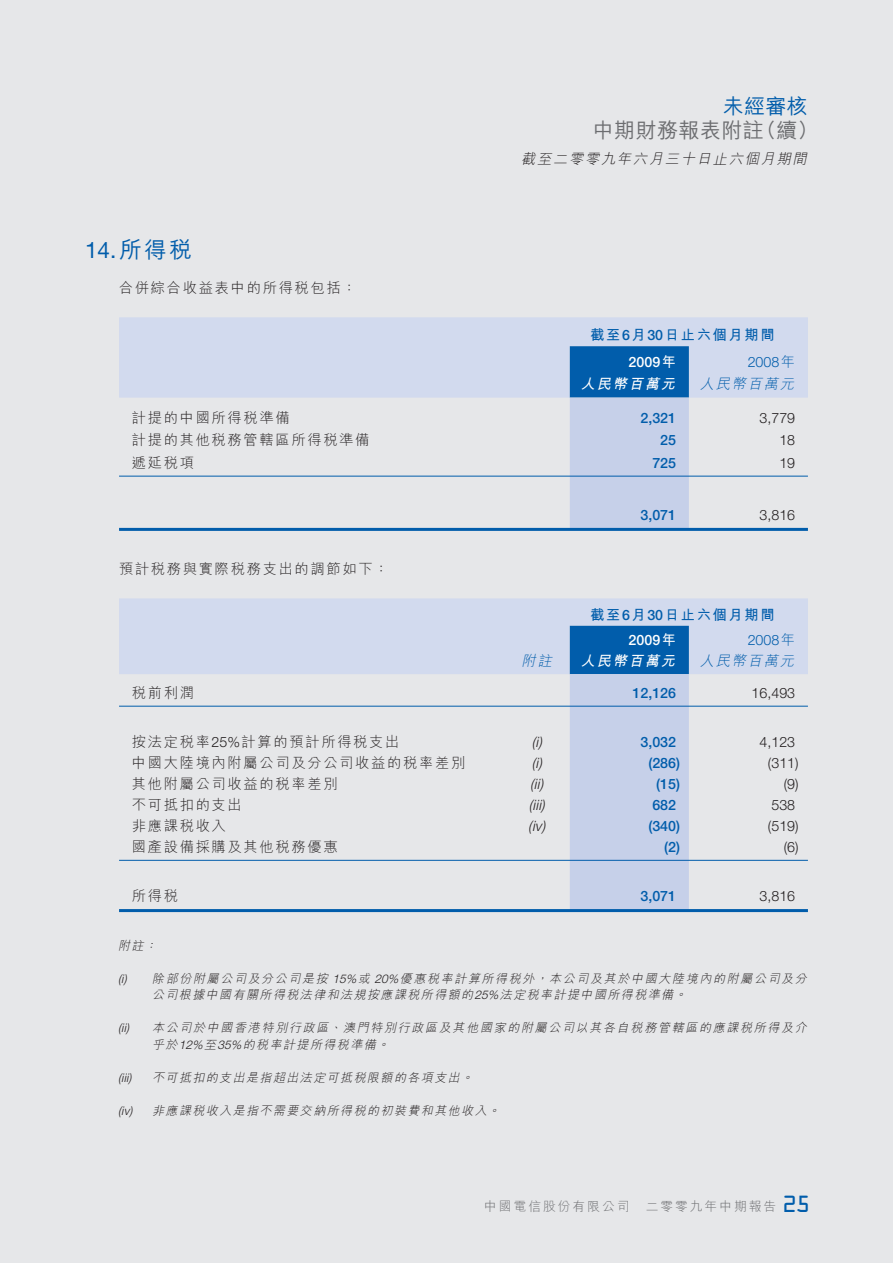
<style>
.page{position:relative;width:893px;height:1263px;background:#e6e7e9}
.page>*{position:absolute;margin:0;border:0;box-sizing:border-box;transform-origin:0 0}
.t1{font:22.5px "Helvetica Neue LT Std";color:#015dab}
.t2{font:500 21px "M Hei HK";letter-spacing:.02em;color:#6c6d70}
.t3{font:500 21px "M Hei HK";color:#015dab}
.t4{font:300 14.25px "M Hei HK";letter-spacing:.12em;color:#231f20}
.t5{font:500 14.25px "Helvetica Neue LT Std";color:#015dab}
.t6{font:300 14.25px "Helvetica Neue LT Std";color:#231f20}
.t7{font:700 14.25px "M Hei HK";letter-spacing:.12em;color:#015dab}
.t8{font:italic 300 14.25px "Helvetica Neue LT Std";color:#231f20}
.t9{font:italic 300 14.25px "M Hei HK";color:#231f20}
.t10{font:italic 300 14.25px "M Hei HK";color:#015dab}
.t11{font:italic 700 14.25px "M Hei HK";color:#fff}
.t12{font:500 14.25px "Helvetica Neue LT Std";color:#fff}
.t13{font:300 14.25px "Helvetica Neue LT Std";color:#015dab}
.t14{font:300 12.75px "M Hei HK";letter-spacing:.155em;color:#6c6d70}
.t15{font:italic 300 12px/16.5px "M Hei HK";color:#231f20}
.t16{font:italic 300 12px "Helvetica Neue LT Std";color:#231f20}
.s1{font-family:"M Hei HK";font-weight:500}
.s2{font-family:"Helvetica Neue LT Std";font-weight:500}
.s3{font-family:"M Hei HK";font-weight:700}
.s4{font-family:"M Hei HK"}
.s5{font-family:"Helvetica Neue LT Std"}
.s6{font-family:"OCRA Std";font-weight:400;font-size:21px;color:#015dab}
</style>
<div class="page">
<div style="left:119px;top:317px;width:689px;height:81px;background:#d2daee"></div>
<svg style="left:570px;top:346px;width:119px;height:182px;background:#8dafd7"></svg>
<hr style="left:119px;top:476px;width:689px;height:1px;background:#015dab">
<hr style="left:119px;top:528px;width:689px;height:3px;background:#015dab">
<div style="left:119px;top:598px;width:689px;height:76px;background:#d2daee"></div>
<svg style="left:570px;top:626px;width:119px;height:283px;background:#a4bcde"></svg>
<hr style="left:119px;top:706px;width:689px;height:1px;background:#015dab">
<hr style="left:119px;top:860px;width:689px;height:1px;background:#015dab">
<hr style="left:119px;top:909px;width:689px;height:3px;background:#015dab">
<h2 class="t3" style="left:723px;top:99px;width:87px">未經審核</h2>
<h2 class="t2" style="left:593px;top:123px;width:227px">中期財務報表附註（續）</h2>
<h1 class="t1" style="left:85px;top:242px;width:108px">14. <span class="s1">所得稅</span></h1>
<p class="t4" style="left:119px;top:282px;width:239px">合併綜合收益表中的所得稅包括：</p>
<p class="t9" style="left:521px;top:153px;width:290px">截至二零零九年六月三十日止六個月期間</p>
<p class="t7" style="left:590px;top:329px;width:186px">截至<span class="s2">6</span>月<span class="s2">30</span>日止六個月期間</p>
<p class="t12" style="left:629px;top:357px;width:49px">2009<span class="s3">年</span></p>
<p class="t13" style="left:748px;top:357px;width:49px">2008<span class="s4">年</span></p>
<p class="t11" style="left:581px;top:379px;width:98px">人民幣百萬元</p>
<p class="t10" style="left:700px;top:379px;width:98px">人民幣百萬元</p>
<p class="t4" style="left:132px;top:412px;width:159px">計提的中國所得稅準備</p>
<p class="t5" style="left:640px;top:412px;width:37px">2,321</p>
<p class="t6" style="left:759px;top:412px;width:37px">3,779</p>
<p class="t4" style="left:132px;top:434px;width:239px">計提的其他稅務管轄區所得稅準備</p>
<p class="t5" style="left:660px;top:435px;width:17px">25</p>
<p class="t6" style="left:779px;top:435px;width:17px">18</p>
<p class="t4" style="left:132px;top:457px;width:64px">遞延稅項</p>
<p class="t5" style="left:652px;top:457px;width:25px">725</p>
<p class="t6" style="left:779px;top:457px;width:17px">19</p>
<p class="t4" style="left:119px;top:563px;width:271px">預計稅務與實際稅務支出的調節如下：</p>
<p class="t5" style="left:640px;top:509px;width:37px">3,071</p>
<p class="t6" style="left:759px;top:509px;width:37px">3,816</p>
<p class="t7" style="left:590px;top:609px;width:186px">截至<span class="s2">6</span>月<span class="s2">30</span>日止六個月期間</p>
<p class="t12" style="left:629px;top:635px;width:49px">2009<span class="s3">年</span></p>
<p class="t13" style="left:748px;top:635px;width:49px">2008<span class="s4">年</span></p>
<p class="t10" style="left:522px;top:655px;width:34px">附註</p>
<p class="t11" style="left:581px;top:655px;width:98px">人民幣百萬元</p>
<p class="t10" style="left:700px;top:655px;width:98px">人民幣百萬元</p>
<p class="t4" style="left:132px;top:687px;width:64px">稅前利潤</p>
<p class="t5" style="left:632px;top:687px;width:45px">12,126</p>
<p class="t6" style="left:752px;top:687px;width:45px">16,493</p>
<p class="t4" style="left:132px;top:736px;width:269px">按法定稅率<span class="s5">25%</span>計算的預計所得稅支出</p>
<p class="t8" style="left:532px;top:736px;width:12px">(i)</p>
<p class="t5" style="left:640px;top:736px;width:37px">3,032</p>
<p class="t6" style="left:759px;top:736px;width:37px">4,123</p>
<p class="t4" style="left:132px;top:757px;width:335px">中國大陸境內附屬公司及分公司收益的稅率差別</p>
<p class="t8" style="left:532px;top:757px;width:12px">(i)</p>
<p class="t5" style="left:648px;top:757px;width:33px">(286)</p>
<p class="t6" style="left:768px;top:757px;width:32px">(311)</p>
<p class="t4" style="left:132px;top:778px;width:207px">其他附屬公司收益的稅率差別</p>
<p class="t8" style="left:530px;top:778px;width:14px">(ii)</p>
<p class="t5" style="left:656px;top:778px;width:25px">(15)</p>
<p class="t6" style="left:784px;top:778px;width:16px">(9)</p>
<p class="t4" style="left:132px;top:799px;width:112px">不可抵扣的支出</p>
<p class="t8" style="left:529px;top:799px;width:17px">(iii)</p>
<p class="t5" style="left:652px;top:799px;width:25px">682</p>
<p class="t6" style="left:771px;top:799px;width:25px">538</p>
<p class="t4" style="left:132px;top:820px;width:96px">非應課稅收入</p>
<p class="t8" style="left:528px;top:820px;width:18px">(iv)</p>
<p class="t5" style="left:648px;top:820px;width:33px">(340)</p>
<p class="t6" style="left:768px;top:820px;width:32px">(519)</p>
<p class="t4" style="left:132px;top:841px;width:207px">國產設備採購及其他稅務優惠</p>
<p class="t5" style="left:664px;top:841px;width:17px">(2)</p>
<p class="t6" style="left:784px;top:841px;width:16px">(6)</p>
<p class="t4" style="left:132px;top:890px;width:48px">所得稅</p>
<p class="t5" style="left:640px;top:891px;width:37px">3,071</p>
<p class="t6" style="left:759px;top:891px;width:37px">3,816</p>
<p class="t15" style="left:118px;top:938px;width:42px">附註：</p>
<p class="t15" style="left:152px;top:971px;width:659px;text-indent:-34px"><span class="s5">(i)</span> 除部份附屬公司及分公司是按 <span class="s5">15%</span>或 <span class="s5">20%</span>優惠稅率計算所得稅外，本公司及其於中國大陸境內的附屬公司及分公司根據中國有關所得稅法律和法規按應課稅所得額的<span class="s5">25%</span>法定稅率計提中國所得稅準備。</p>
<p class="t16" style="left:118px;top:1023px;width:12px">(ii)</p>
<p class="t15" style="left:152px;top:1021px;width:659px">本公司於中國香港特別行政區、澳門特別行政區及其他國家的附屬公司以其各自稅務管轄區的應課稅所得及介乎於<span class="s5">12%</span>至<span class="s5">35%</span>的稅率計提所得稅準備。</p>
<p class="t16" style="left:118px;top:1073px;width:15px">(iii)</p>
<p class="t15" style="left:152px;top:1070px;width:325px">不可抵扣的支出是指超出法定可抵稅限額的各項支出。</p>
<p class="t16" style="left:118px;top:1106px;width:16px">(iv)</p>
<p class="t15" style="left:152px;top:1103px;width:351px">非應課稅收入是指不需要交納所得稅的初裝費和其他收入。</p>
<p class="t14" style="left:484px;top:1201px;width:147px">中國電信股份有限公司</p>
<p class="t14" style="left:646px;top:1201px;width:166px">二零零九年中期報告 <span class="s6">25</span></p>
</div>
